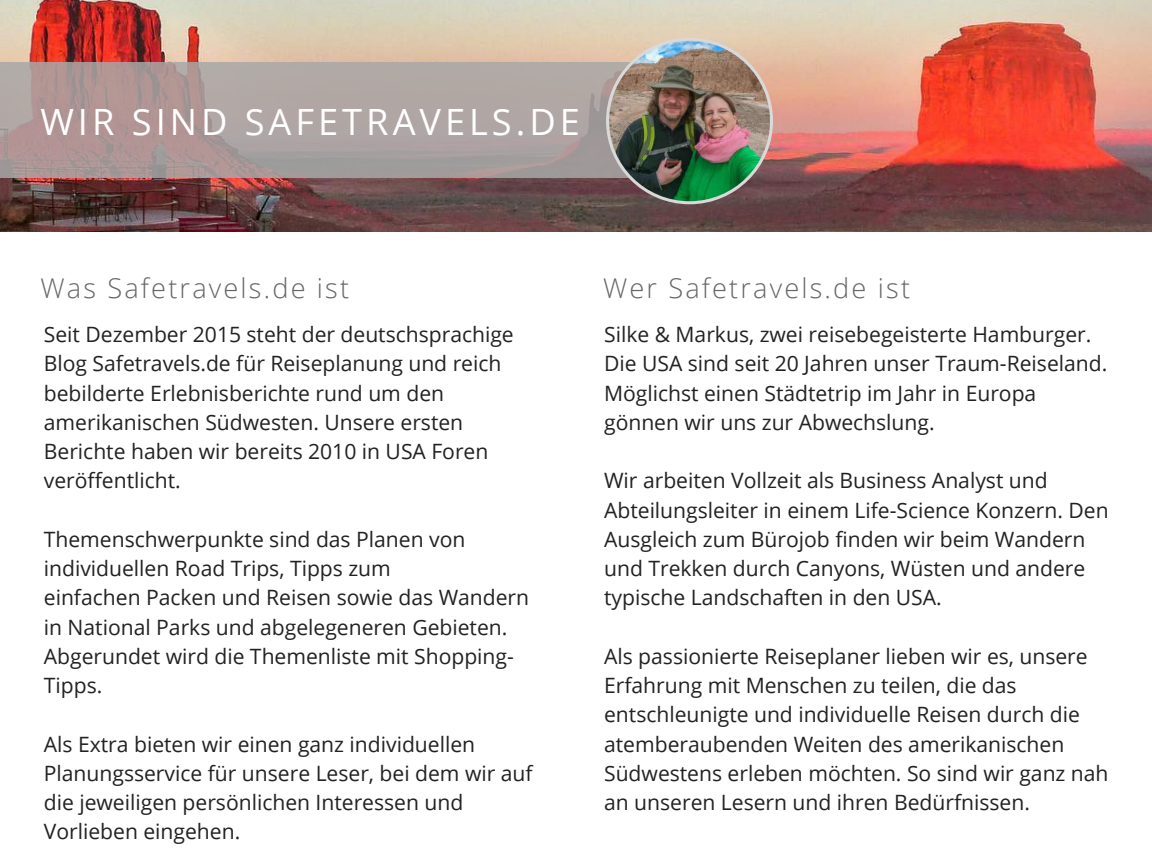
<style>
.page{position:relative;width:1152px;height:864px;background:#fff}
.page>*{position:absolute;margin:0;border:0;box-sizing:border-box;transform-origin:0 0}
.t1{font:36.3px "Open Sans";letter-spacing:.11em;color:#fff}
.t2{font:300 27.15px "Open Sans";letter-spacing:.08em;color:#666}
.t3{font:21.15px/29.2px "Open Sans";color:#222}
</style>
<div class="page">
<img style="left:0;top:0;width:1152px;height:232px">
<svg style="left:0;top:62px;width:606px;height:116px;fill:#b0a2a3"></svg>
<img style="left:606px;top:38px;width:167px;height:166px">
<h1 class="t1" style="left:40px;top:96px;width:541px">WIR SIND SAFETRAVELS.DE</h1>
<p class="t2" style="left:40px;top:269px;width:310px">Was Safetravels.de ist</p>
<p class="t3" style="left:44px;top:319px;width:471px">Seit Dezember 2015 steht der deutschsprachige Blog Safetravels.de für Reiseplanung und reich bebilderte Erlebnisberichte rund um den amerikanischen Südwesten. Unsere ersten Berichte haben wir bereits 2010 in USA Foren veröffentlicht.</p>
<p class="t3" style="left:44px;top:524px;width:487px">Themenschwerpunkte sind das Planen von individuellen Road Trips, Tipps zum<br>einfachen Packen und Reisen sowie das Wandern in National Parks und abgelegeneren Gebieten.<br>Abgerundet wird die Themenliste mit Shopping-Tipps.</p>
<p class="t3" style="left:44px;top:729px;width:490px">Als Extra bieten wir einen ganz individuellen Planungsservice für unsere Leser, bei dem wir auf die jeweiligen persönlichen Interessen und Vorlieben eingehen.</p>
<p class="t2" style="left:603px;top:269px;width:309px">Wer Safetravels.de ist</p>
<p class="t3" style="left:604px;top:319px;width:505px">Silke &amp; Markus, zwei reisebegeisterte Hamburger.<br>Die USA sind seit 20 Jahren unser Traum-Reiseland.<br>Möglichst einen Städtetrip im Jahr in Europa gönnen wir uns zur Abwechslung.</p>
<p class="t3" style="left:604px;top:465px;width:506px">Wir arbeiten Vollzeit als Business Analyst und Abteilungsleiter in einem Life-Science Konzern. Den Ausgleich zum Bürojob finden wir beim Wandern und Trekken durch Canyons, Wüsten und andere typische Landschaften in den USA.</p>
<p class="t3" style="left:604px;top:641px;width:506px">Als passionierte Reiseplaner lieben wir es, unsere Erfahrung mit Menschen zu teilen, die das entschleunigte und individuelle Reisen durch die atemberaubenden Weiten des amerikanischen Südwestens erleben möchten. So sind wir ganz nah an unseren Lesern und ihren Bedürfnissen.</p>
</div>
